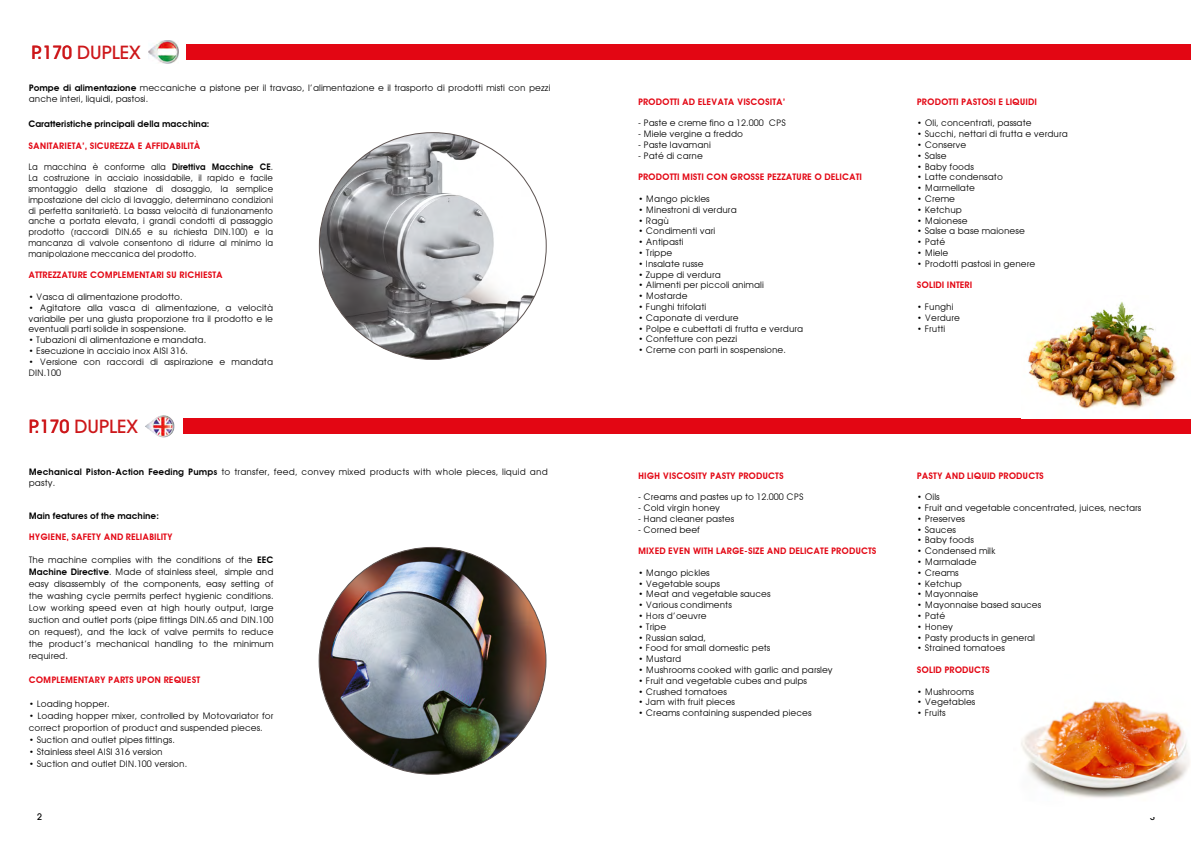
<style>
.page{position:relative;width:1191px;height:842px;background:#fff}
.page>*{position:absolute;margin:0;border:0;box-sizing:border-box;transform-origin:0 0}
.t1{font:500 18px "Avant Garde";color:#cd171a}
.t2{font:9px/12px "Avant Garde";color:#000}
.t3{font:9px/10.8px "Avant Garde";color:#000;text-align:justify;scale:.94 1}
.t4{font:600 9px "Avant Garde";color:#e30613}
.t5{font:600 9px "Avant Garde";color:#000}
.t6{font:500 9px "Avant Garde";color:#000}
.s1{font-weight:600}
</style>
<div class="page">
<img style="left:319px;top:133px;width:227px;height:226px;border-radius:113px">
<img style="left:148px;top:41px;width:30px;height:22px">
<img style="left:145px;top:415px;width:30px;height:23px">
<img style="left:319px;top:547px;width:227px;height:227px;border-radius:113px">
<div style="left:186px;top:44px;width:426px;height:16px;background:#e30613"></div>
<div style="left:183px;top:419px;width:426px;height:15px;background:#e30613"></div>
<div style="left:595px;top:45px;width:596px;height:15px;background:#e30613"></div>
<div style="left:581px;top:419px;width:610px;height:15px;background:#e30613"></div>
<img style="left:1027px;top:301px;width:150px;height:108px">
<img style="left:1021px;top:701px;width:168px;height:97px">
<h1 class="t1" style="left:31px;top:41px;width:111px">P.170 DUPLEX</h1>
<p class="t2" style="left:29px;top:83px;width:523px;line-height:10.8px"><span class="s1">Pompe di alimentazione</span> meccaniche a pistone per il travaso, l’alimentazione e il trasporto di prodotti misti con pezzi anche interi, liquidi, pastosi.</p>
<p class="t5" style="left:28px;top:119px;width:183px">Caratteristiche principali della macchina:</p>
<p class="t4" style="left:28px;top:140px;width:174px">SANITARIETA’, SICUREZZA E AFFIDABILITÀ</p>
<p class="t3" style="left:28px;top:162px;width:262px">La macchina è conforme alla <span class="s1">Direttiva Macchine CE</span>.<br>La costruzione in acciaio inossidabile, il rapido e facile smontaggio della stazione di dosaggio, la semplice impostazione del ciclo di lavaggio, determinano condizioni di perfetta sanitarietà. La bassa velocità di funzionamento anche a portata elevata, i grandi condotti di passaggio prodotto (raccordi DIN.65 e su richiesta DIN.100) e la mancanza di valvole consentono di ridurre al minimo la manipolazione meccanica del prodotto.</p>
<p class="t4" style="left:28px;top:270px;width:196px">ATTREZZATURE COMPLEMENTARI SU RICHIESTA</p>
<p class="t2" style="left:28px;top:291px;width:156px">• Vasca di alimentazione prodotto.</p>
<p class="t2" style="left:28px;top:302px;width:246px;line-height:10.8px;text-align:justify">• Agitatore alla vasca di alimentazione, a velocità variabile per una giusta proporzione tra il prodotto e le eventuali parti solide in sospensione.</p>
<p class="t2" style="left:28px;top:334px;width:179px">• Tubazioni di alimentazione e mandata.</p>
<p class="t2" style="left:28px;top:345px;width:161px">• Esecuzione in acciaio inox AISI 316.</p>
<p class="t2" style="left:28px;top:356px;width:246px;line-height:10.8px">• Versione con raccordi di aspirazione e mandata<br>DIN.100</p>
<h1 class="t1" style="left:29px;top:416px;width:111px">P.170 DUPLEX</h1>
<p class="t2" style="left:29px;top:466px;width:520px;line-height:10.8px"><span class="s1">Mechanical Piston-Action Feeding Pumps</span> to transfer, feed, convey mixed products with whole pieces, liquid and pasty.</p>
<p class="t5" style="left:29px;top:510px;width:132px">Main features of the machine:</p>
<p class="t4" style="left:29px;top:532px;width:145px">HYGIENE, SAFETY AND RELIABILITY</p>
<p class="t2" style="left:29px;top:554px;width:246px;text-align:justify">The machine complies with the conditions of the <span class="s1">EEC Machine Directive</span>. Made of stainless steel, simple and easy disassembly of the components, easy setting of the washing cycle permits perfect hygienic conditions.<br>Low working speed even at high hourly output, large suction and outlet ports (pipe fittings DIN.65 and DIN.100 on request), and the lack of valve permits to reduce the product’s mechanical handling to the minimum required.</p>
<p class="t4" style="left:29px;top:675px;width:173px">COMPLEMENTARY PARTS UPON REQUEST</p>
<p class="t2" style="left:29px;top:698px;width:82px">• Loading hopper.</p>
<p class="t2" style="left:29px;top:710px;width:246px">• Loading hopper mixer, controlled by Motovariator for correct proportion of product and suspended pieces.</p>
<p class="t2" style="left:29px;top:734px;width:148px">• Suction and outlet pipes fittings.</p>
<p class="t2" style="left:29px;top:746px;width:135px">• Stainless steel AISI 316 version</p>
<p class="t2" style="left:29px;top:758px;width:160px">• Suction and outlet DIN.100 version.</p>
<p class="t4" style="left:638px;top:96px;width:149px">PRODOTTI AD ELEVATA VISCOSITA’</p>
<p class="t2" style="left:638px;top:117px;width:149px">- Paste e creme fino a 12.000 CPS</p>
<p class="t2" style="left:638px;top:128px;width:107px">- Miele vergine a freddo</p>
<p class="t2" style="left:638px;top:139px;width:74px">- Paste lavamani</p>
<p class="t2" style="left:638px;top:150px;width:66px">- Paté di carne</p>
<p class="t4" style="left:638px;top:172px;width:225px">PRODOTTI MISTI CON GROSSE PEZZATURE O DELICATI</p>
<p class="t2" style="left:638px;top:193px;width:73px">• Mango pickles</p>
<p class="t2" style="left:638px;top:204px;width:100px">• Minestroni di verdura</p>
<p class="t2" style="left:638px;top:214px;width:33px">• Ragù</p>
<p class="t2" style="left:638px;top:225px;width:79px">• Condimenti vari</p>
<p class="t2" style="left:638px;top:236px;width:47px">• Antipasti</p>
<p class="t2" style="left:638px;top:247px;width:36px">• Trippe</p>
<p class="t2" style="left:638px;top:258px;width:67px">• Insalate russe</p>
<p class="t2" style="left:638px;top:268px;width:84px">• Zuppe di verdura</p>
<p class="t2" style="left:638px;top:279px;width:127px">• Alimenti per piccoli animali</p>
<p class="t2" style="left:638px;top:290px;width:51px">• Mostarde</p>
<p class="t2" style="left:638px;top:301px;width:70px">• Funghi trifolati</p>
<p class="t2" style="left:638px;top:312px;width:102px">• Caponate di verdure</p>
<p class="t2" style="left:638px;top:322px;width:167px">• Polpe e cubettati di frutta e verdura</p>
<p class="t2" style="left:638px;top:333px;width:101px">• Confetture con pezzi</p>
<p class="t2" style="left:638px;top:344px;width:149px">• Creme con parti in sospensione.</p>
<p class="t4" style="left:917px;top:96px;width:122px">PRODOTTI PASTOSI E LIQUIDI</p>
<p class="t2" style="left:917px;top:117px;width:116px">• Oli, concentrati, passate</p>
<p class="t2" style="left:917px;top:128px;width:153px">• Succhi, nettari di frutta e verdura</p>
<p class="t2" style="left:917px;top:139px;width:51px">• Conserve</p>
<p class="t2" style="left:917px;top:150px;width:31px">• Salse</p>
<p class="t2" style="left:917px;top:160px;width:58px">• Baby foods</p>
<p class="t2" style="left:917px;top:171px;width:87px">• Latte condensato</p>
<p class="t2" style="left:917px;top:182px;width:60px">• Marmellate</p>
<p class="t2" style="left:917px;top:193px;width:40px">• Creme</p>
<p class="t2" style="left:917px;top:204px;width:47px">• Ketchup</p>
<p class="t2" style="left:917px;top:214px;width:52px">• Maionese</p>
<p class="t2" style="left:917px;top:225px;width:109px">• Salse a base maionese</p>
<p class="t2" style="left:917px;top:236px;width:30px">• Paté</p>
<p class="t2" style="left:917px;top:247px;width:33px">• Miele</p>
<p class="t2" style="left:917px;top:258px;width:120px">• Prodotti pastosi in genere</p>
<p class="t4" style="left:917px;top:280px;width:57px">SOLIDI INTERI</p>
<p class="t2" style="left:917px;top:301px;width:38px">• Funghi</p>
<p class="t2" style="left:917px;top:312px;width:45px">• Verdure</p>
<p class="t2" style="left:917px;top:322px;width:30px">• Frutti</p>
<p class="t4" style="left:638px;top:470px;width:147px">HIGH VISCOSITY PASTY PRODUCTS</p>
<p class="t2" style="left:638px;top:491px;width:167px">- Creams and pastes up to 12.000 CPS</p>
<p class="t2" style="left:638px;top:502px;width:84px">- Cold virgin honey</p>
<p class="t2" style="left:638px;top:513px;width:98px">- Hand cleaner pastes</p>
<p class="t2" style="left:638px;top:523px;width:64px">- Corned beef</p>
<p class="t4" style="left:638px;top:546px;width:240px">MIXED EVEN WITH LARGE-SIZE AND DELICATE PRODUCTS</p>
<p class="t2" style="left:638px;top:567px;width:73px">• Mango pickles</p>
<p class="t2" style="left:638px;top:577px;width:83px">• Vegetable soups</p>
<p class="t2" style="left:638px;top:588px;width:134px">• Meat and vegetable sauces</p>
<p class="t2" style="left:638px;top:599px;width:95px">• Various condiments</p>
<p class="t2" style="left:638px;top:610px;width:70px">• Hors d’oeuvre</p>
<p class="t2" style="left:638px;top:621px;width:30px">• Tripe</p>
<p class="t2" style="left:638px;top:631px;width:70px">• Russian salad,</p>
<p class="t2" style="left:638px;top:642px;width:134px">• Food for small domestic pets</p>
<p class="t2" style="left:638px;top:653px;width:45px">• Mustard</p>
<p class="t2" style="left:638px;top:664px;width:196px">• Mushrooms cooked with garlic and parsley</p>
<p class="t2" style="left:638px;top:675px;width:170px">• Fruit and vegetable cubes and pulps</p>
<p class="t2" style="left:638px;top:685px;width:90px">• Crushed tomatoes</p>
<p class="t2" style="left:638px;top:696px;width:98px">• Jam with fruit pieces</p>
<p class="t2" style="left:638px;top:707px;width:175px">• Creams containing suspended pieces</p>
<p class="t4" style="left:917px;top:470px;width:128px">PASTY AND LIQUID PRODUCTS</p>
<p class="t2" style="left:917px;top:491px;width:24px">• Oils</p>
<p class="t2" style="left:917px;top:502px;width:226px">• Fruit and vegetable concentrated, juices, nectars</p>
<p class="t2" style="left:917px;top:513px;width:50px">• Preserves</p>
<p class="t2" style="left:917px;top:523px;width:41px">• Sauces</p>
<p class="t2" style="left:917px;top:534px;width:58px">• Baby foods</p>
<p class="t2" style="left:917px;top:545px;width:80px">• Condensed milk</p>
<p class="t2" style="left:917px;top:556px;width:61px">• Marmalade</p>
<p class="t2" style="left:917px;top:567px;width:43px">• Creams</p>
<p class="t2" style="left:917px;top:577px;width:47px">• Ketchup</p>
<p class="t2" style="left:917px;top:588px;width:63px">• Mayonnaise</p>
<p class="t2" style="left:917px;top:599px;width:126px">• Mayonnaise based sauces</p>
<p class="t2" style="left:917px;top:610px;width:30px">• Paté</p>
<p class="t2" style="left:917px;top:621px;width:38px">• Honey</p>
<p class="t2" style="left:917px;top:631px;width:120px">• Pasty products in general</p>
<p class="t2" style="left:917px;top:642px;width:89px">• Strained tomatoes</p>
<p class="t4" style="left:917px;top:664px;width:74px">SOLID PRODUCTS</p>
<p class="t2" style="left:917px;top:685px;width:59px">• Mushrooms</p>
<p class="t2" style="left:917px;top:696px;width:60px">• Vegetables</p>
<p class="t2" style="left:917px;top:707px;width:30px">• Fruits</p>
<p class="t6" style="left:37px;top:811px;width:6px">2</p>
<p class="t6" style="left:1150px;top:811px;width:6px">3</p>
</div>
